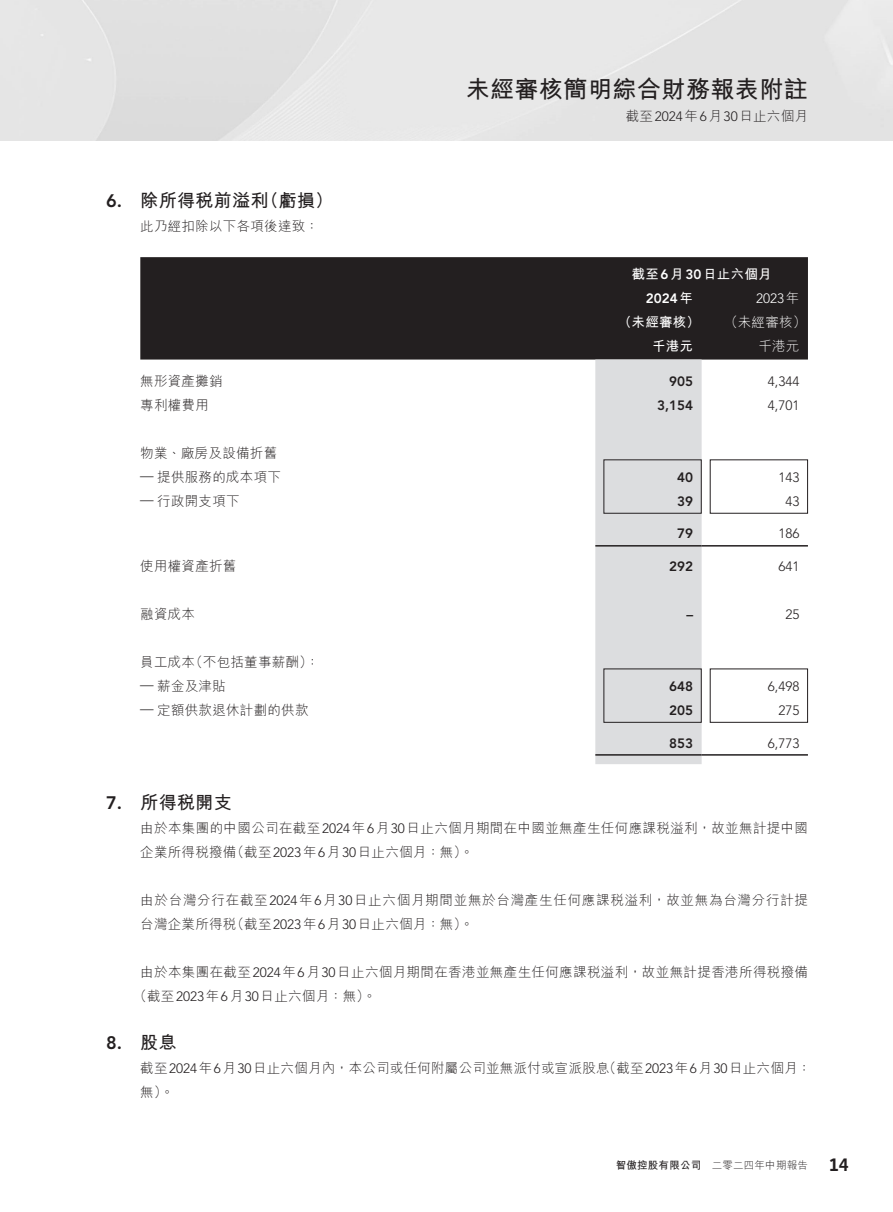
<style>
.page{position:relative;width:893px;height:1212px;background:#fff}
.page>*{position:absolute;margin:0;border:0;box-sizing:border-box;transform-origin:0 0}
.t1{font:700 24px "M Hei HK";letter-spacing:.02em;color:#231f20}
._01_H1{font:700 18px "M Hei HK";letter-spacing:.02em;color:#231f20}
._01_H1-2{font:800 18px "Avenir LT Std";color:#231f20}
.t2{font:700 18px "Battersea";color:#231f20}
._00_txt{font:300 13.5px/24px "M Hei HK";letter-spacing:.03em;color:#231f20}
._50_Table_txt{font:300 13.5px "M Hei HK";letter-spacing:.02em;color:#231f20}
._00_txt-2{font:300 13.5px/24px "M Hei HK";letter-spacing:.055em;color:#231f20}
._50_Table_txt-2{font:300 13.5px "Avenir LT Std";color:#231f20}
._50_Table_txt-3{font:800 13.5px "Avenir LT Std";color:#231f20}
._50_Table_txt-4{font:700 13.5px "M Hei HK";letter-spacing:.02em;color:#fff}
._50_Table_txt-5{font:300 13.5px "M Hei HK";letter-spacing:.02em;color:#fff}
._50_Table_txt-6{font:300 13.5px "Avenir LT Std";color:#fff}
._50_Table_txt-7{font:800 13.5px "Avenir LT Std";color:#fff}
.t3{font:300 10.5px "M Hei HK";letter-spacing:.02em;color:#231f20}
.t4{font:700 10.5px "M Hei HK";letter-spacing:.02em;color:#231f20}
.s1{font-family:"Avenir LT Std"}
.s2{font-family:"Avenir LT Std";font-weight:800}
.s3{font-family:"M Hei HK"}
.s4{font-family:"M Hei HK";font-weight:700}
</style>
<div class="page">
<div style="left:140px;top:257px;width:668px;height:102px;background:#231f20"></div>
<div style="left:595px;top:359px;width:107px;height:405px;background:#dcdddf"></div>
<div style="left:603px;top:459px;width:99px;height:55px;border:1px solid #231f20"></div>
<div style="left:710px;top:459px;width:98px;height:55px;border:1px solid #231f20"></div>
<hr style="left:595px;top:545px;width:107px;height:1px;background:#231f20">
<hr style="left:702px;top:545px;width:106px;height:1px;background:#231f20">
<div style="left:603px;top:668px;width:99px;height:55px;border:1px solid #231f20"></div>
<div style="left:710px;top:668px;width:98px;height:55px;border:1px solid #231f20"></div>
<hr style="left:595px;top:754px;width:107px;height:2px;background:#231f20">
<hr style="left:702px;top:754px;width:106px;height:2px;background:#231f20">
<h1 class="t1" style="left:466px;top:72px;width:344px">未經審核簡明綜合財務報表附註</h1>
<p class="_00_txt" style="left:626px;top:104px;width:184px">截至<span class="s1">2024</span>年<span class="s1">6</span>月<span class="s1">30</span>日止六個月</p>
<p class="_01_H1-2" style="left:106px;top:190px;width:17px">6.</p>
<p class="_01_H1-2" style="left:106px;top:792px;width:17px">7.</p>
<p class="_01_H1-2" style="left:106px;top:1032px;width:17px">8.</p>
<p class="_01_H1" style="left:140px;top:188px;width:130px">除所得稅前溢利</p>
<p class="_01_H1" style="left:261px;top:188px;width:74px">（虧損(</p>
<p class="_00_txt" style="left:140px;top:214px;width:180px">此乃經扣除以下各項後達致：</p>
<p class="_50_Table_txt-4" style="left:632px;top:265px;width:142px">截至<span class="s2">6</span>月<span class="s2">30</span>日止六個月</p>
<p class="_50_Table_txt-6" style="left:756px;top:291px;width:45px">2023 <span class="s3">年</span></p>
<p class="_50_Table_txt-7" style="left:646px;top:291px;width:49px">2024<span class="s4">年</span></p>
<p class="_50_Table_txt-4" style="left:618px;top:313px;width:83px">（未經審核）</p>
<p class="_50_Table_txt-5" style="left:724px;top:316px;width:83px">（未經審核(</p>
<p class="_50_Table_txt-4" style="left:652px;top:337px;width:43px">千港元</p>
<p class="_50_Table_txt-5" style="left:758px;top:340px;width:43px">千港元</p>
<p class="_50_Table_txt" style="left:140px;top:374px;width:84px">無形資產攤銷</p>
<p class="_50_Table_txt-3" style="left:669px;top:374px;width:25px">905</p>
<p class="_50_Table_txt-2" style="left:768px;top:374px;width:33px">4,344</p>
<p class="_50_Table_txt" style="left:140px;top:398px;width:70px">專利權費用</p>
<p class="_50_Table_txt" style="left:140px;top:446px;width:138px">物業、廠房及設備折舊</p>
<p class="_50_Table_txt-3" style="left:657px;top:398px;width:37px">3,154</p>
<p class="_50_Table_txt-2" style="left:768px;top:398px;width:33px">4,701</p>
<p class="_50_Table_txt" style="left:157px;top:470px;width:125px">提供服務的成本項下</p>
<p class="_50_Table_txt-2" style="left:140px;top:468px;width:15px">—</p>
<p class="_50_Table_txt-3" style="left:677px;top:470px;width:17px">40</p>
<p class="_50_Table_txt-2" style="left:778px;top:470px;width:23px">143</p>
<p class="_50_Table_txt" style="left:157px;top:494px;width:84px">行政開支項下</p>
<p class="_50_Table_txt-2" style="left:140px;top:492px;width:15px">—</p>
<p class="_50_Table_txt-3" style="left:677px;top:494px;width:17px">39</p>
<p class="_50_Table_txt-2" style="left:785px;top:494px;width:16px">43</p>
<p class="_50_Table_txt-3" style="left:677px;top:526px;width:17px">79</p>
<p class="_50_Table_txt-2" style="left:778px;top:526px;width:23px">186</p>
<p class="_50_Table_txt" style="left:140px;top:559px;width:98px">使用權資產折舊</p>
<p class="_50_Table_txt-3" style="left:669px;top:559px;width:25px">292</p>
<p class="_50_Table_txt-2" style="left:778px;top:559px;width:23px">641</p>
<p class="_50_Table_txt" style="left:140px;top:607px;width:56px">融資成本</p>
<p class="_50_Table_txt-3" style="left:686px;top:607px;width:8px">–</p>
<p class="_50_Table_txt-2" style="left:785px;top:607px;width:16px">25</p>
<p class="_50_Table_txt" style="left:189px;top:655px;width:131px">（不包括董事薪酬：(</p>
<p class="_50_Table_txt" style="left:140px;top:655px;width:56px">員工成本</p>
<p class="_50_Table_txt" style="left:157px;top:679px;width:70px">薪金及津貼</p>
<p class="_50_Table_txt-2" style="left:140px;top:677px;width:15px">—</p>
<p class="_50_Table_txt-3" style="left:669px;top:679px;width:25px">648</p>
<p class="_50_Table_txt-2" style="left:768px;top:679px;width:33px">6,498</p>
<p class="_50_Table_txt" style="left:157px;top:703px;width:153px">定額供款退休計劃的供款</p>
<p class="_50_Table_txt-2" style="left:140px;top:701px;width:15px">—</p>
<p class="_50_Table_txt-3" style="left:669px;top:703px;width:25px">205</p>
<p class="_50_Table_txt-2" style="left:778px;top:703px;width:23px">275</p>
<p class="_50_Table_txt-3" style="left:669px;top:735px;width:25px">853</p>
<p class="_50_Table_txt-2" style="left:768px;top:735px;width:33px">6,773</p>
<p class="_01_H1" style="left:140px;top:789px;width:93px">所得稅開支</p>
<p class="_00_txt" style="left:231px;top:815px;width:579px;text-indent:-90px">由於本集團的中國公司在截至<span class="s1">2024</span>年<span class="s1">6</span>月<span class="s1">30</span>日止六個月期間在中國並無產生任何應課稅溢利，故並無計提中國（截至<span class="s1">2023</span>年<span class="s1">6</span>月<span class="s1">30</span>日止六個月：無。(</p>
<p class="_00_txt" style="left:140px;top:839px;width:98px">企業所得稅撥備</p>
<p class="_00_txt-2" style="left:231px;top:887px;width:579px;text-indent:-90px">由於台灣分行在截至<span class="s1">2024</span>年<span class="s1">6</span>月<span class="s1">30</span>日止六個月期間並無於台灣產生任何應課稅溢利，故並無為台灣分行計提（截至<span class="s1">2023</span>年<span class="s1">6</span>月<span class="s1">30</span>日止六個月：無。(</p>
<p class="_00_txt" style="left:140px;top:911px;width:98px">台灣企業所得稅</p>
<p class="_00_txt" style="left:134px;top:959px;width:676px;text-indent:7px">由於本集團在截至<span class="s1">2024</span>年<span class="s1">6</span>月<span class="s1">30</span>日止六個月期間在香港並無產生任何應課稅溢利，故並無計提香港所得稅撥備（截至<span class="s1">2023</span>年<span class="s1">6</span>月<span class="s1">30</span>日止六個月：無。(</p>
<p class="_01_H1" style="left:140px;top:1029px;width:38px">股息</p>
<p class="_00_txt" style="left:140px;top:1055px;width:471px">截至<span class="s1">2024</span>年<span class="s1">6</span>月<span class="s1">30</span>日止六個月內，本公司或任何附屬公司並無派付或宣派股息無。(</p>
<p class="_00_txt" style="left:603px;top:1055px;width:210px">（截至<span class="s1">2023</span>年<span class="s1">6</span>月<span class="s1">30</span>日止六個月：</p>
<p class="t4" style="left:616px;top:1158px;width:87px">智傲控股有限公司</p>
<p class="t3" style="left:712px;top:1160px;width:98px">二零二四年中期報告</p>
<h2 class="t2" style="left:829px;top:1153px;width:21px">14</h2>
</div>
